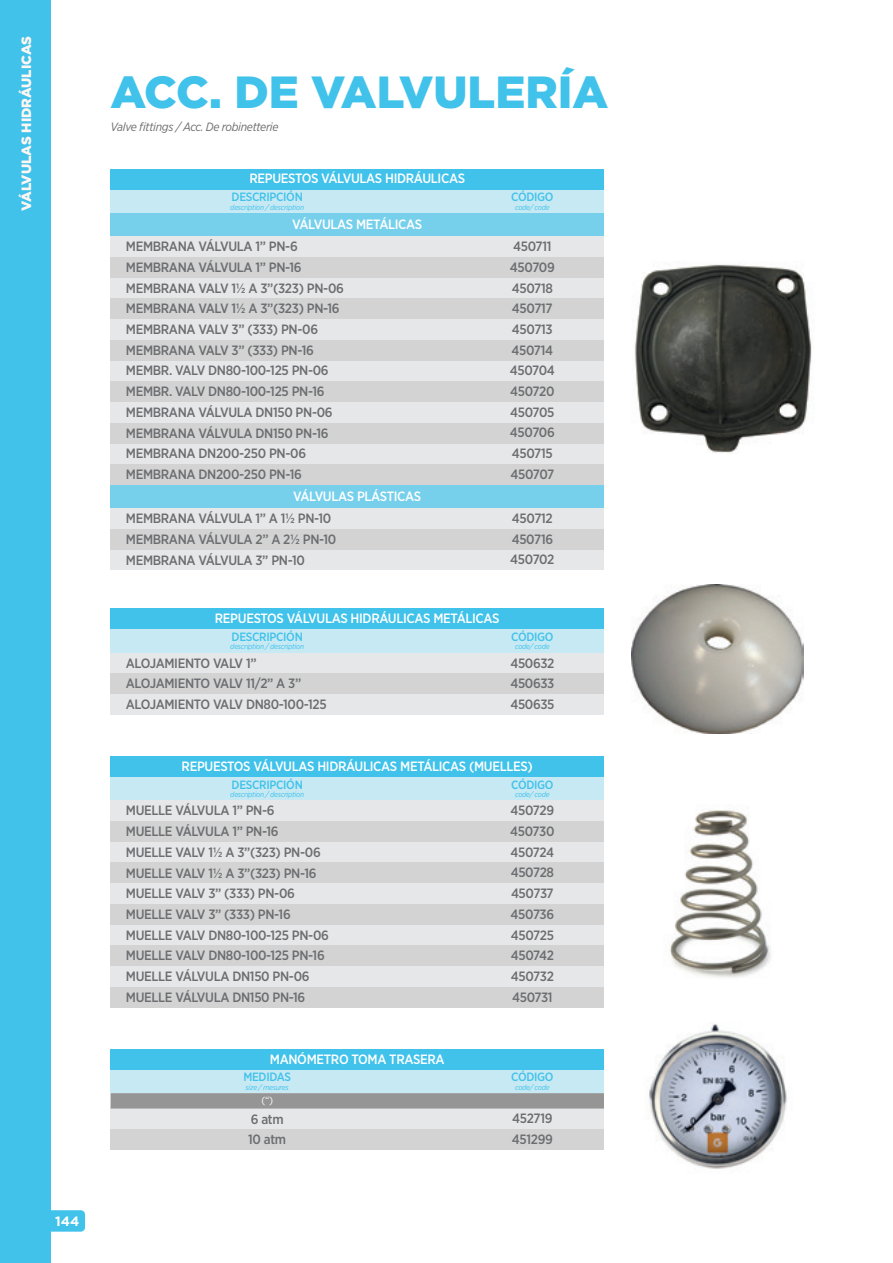
<style>
.page{position:relative;width:893px;height:1263px;background:#fff}
.page>*{position:absolute;margin:0;border:0;box-sizing:border-box;transform-origin:0 0}
.t1{font:900 45px "Gotham";color:#40c2ea}
.t2{font:500 13.5px/20.7px "Gotham Narrow";letter-spacing:-.025em;color:#6c6d70}
.t3{font:500 13.5px "Gotham Narrow";letter-spacing:-.025em;color:#fff}
.t4{font:900 13.5px "Gotham";color:#fef6f2}
.t5{font:700 13.5px "Gotham";color:#fff}
.t6{font:500 12px "Gotham Narrow";letter-spacing:-.025em;color:#40c2ea}
.t7{font:italic 12px "Gotham Narrow";letter-spacing:-.025em;color:#6c6d70}
.t8{font:10.5px "Gotham Narrow";color:#fff}
.t9{font:italic 7.5px "Gotham Narrow";letter-spacing:-.025em;color:#40c2ea}
</style>
<div class="page">
<svg style="left:51px;top:1210px;width:34px;height:21px"></svg>
<div style="left:0;top:0;width:51px;height:1263px;background:#40c2ea"></div>
<div style="left:111px;top:189px;width:493px;height:24px;background:#c7e9f4"></div>
<div style="left:111px;top:777px;width:493px;height:23px;background:#c7e9f4"></div>
<div style="left:111px;top:629px;width:493px;height:24px;background:#c7e9f4"></div>
<div style="left:111px;top:1070px;width:493px;height:23px;background:#c7e9f4"></div>
<div style="left:111px;top:213px;width:493px;height:23px;background:#76d0ec"></div>
<div style="left:111px;top:485px;width:493px;height:23px;background:#76d0ec"></div>
<div style="left:111px;top:169px;width:493px;height:20px;background:#40c2ea"></div>
<div style="left:111px;top:756px;width:493px;height:21px;background:#40c2ea"></div>
<div style="left:111px;top:609px;width:493px;height:20px;background:#40c2ea"></div>
<div style="left:111px;top:1049px;width:493px;height:21px;background:#40c2ea"></div>
<div style="left:111px;top:278px;width:493px;height:20px;background:#e6e7e9"></div>
<div style="left:111px;top:842px;width:493px;height:20px;background:#e6e7e9"></div>
<div style="left:111px;top:694px;width:493px;height:21px;background:#e6e7e9"></div>
<div style="left:111px;top:550px;width:493px;height:20px;background:#e6e7e9"></div>
<div style="left:111px;top:319px;width:493px;height:21px;background:#e6e7e9"></div>
<div style="left:111px;top:883px;width:493px;height:21px;background:#e6e7e9"></div>
<div style="left:111px;top:360px;width:493px;height:21px;background:#e6e7e9"></div>
<div style="left:111px;top:925px;width:493px;height:20px;background:#e6e7e9"></div>
<div style="left:111px;top:402px;width:493px;height:21px;background:#e6e7e9"></div>
<div style="left:111px;top:966px;width:493px;height:21px;background:#e6e7e9"></div>
<div style="left:111px;top:443px;width:493px;height:21px;background:#e6e7e9"></div>
<div style="left:275px;top:236px;width:164px;height:21px;background:#e6e7e9"></div>
<div style="left:275px;top:800px;width:164px;height:21px;background:#e6e7e9"></div>
<div style="left:275px;top:653px;width:164px;height:20px;background:#e6e7e9"></div>
<div style="left:275px;top:1108px;width:164px;height:21px;background:#e6e7e9"></div>
<div style="left:275px;top:508px;width:164px;height:21px;background:#e6e7e9"></div>
<div style="left:439px;top:236px;width:165px;height:21px;background:#e6e7e9"></div>
<div style="left:439px;top:800px;width:165px;height:21px;background:#e6e7e9"></div>
<div style="left:439px;top:653px;width:165px;height:20px;background:#e6e7e9"></div>
<div style="left:439px;top:1108px;width:165px;height:21px;background:#e6e7e9"></div>
<div style="left:439px;top:508px;width:165px;height:21px;background:#e6e7e9"></div>
<div style="left:111px;top:236px;width:164px;height:21px;background:#e6e7e9"></div>
<div style="left:111px;top:800px;width:164px;height:21px;background:#e6e7e9"></div>
<div style="left:111px;top:653px;width:164px;height:20px;background:#e6e7e9"></div>
<div style="left:111px;top:1108px;width:164px;height:21px;background:#e6e7e9"></div>
<div style="left:111px;top:508px;width:164px;height:21px;background:#e6e7e9"></div>
<div style="left:111px;top:257px;width:493px;height:21px;background:#d2d3d2"></div>
<div style="left:111px;top:821px;width:493px;height:21px;background:#d2d3d2"></div>
<div style="left:111px;top:673px;width:493px;height:21px;background:#d2d3d2"></div>
<div style="left:111px;top:1129px;width:493px;height:21px;background:#d2d3d2"></div>
<div style="left:111px;top:529px;width:493px;height:21px;background:#d2d3d2"></div>
<div style="left:111px;top:298px;width:493px;height:21px;background:#d2d3d2"></div>
<div style="left:111px;top:862px;width:493px;height:21px;background:#d2d3d2"></div>
<div style="left:111px;top:340px;width:493px;height:20px;background:#d2d3d2"></div>
<div style="left:111px;top:904px;width:493px;height:21px;background:#d2d3d2"></div>
<div style="left:111px;top:381px;width:493px;height:21px;background:#d2d3d2"></div>
<div style="left:111px;top:945px;width:493px;height:21px;background:#d2d3d2"></div>
<div style="left:111px;top:423px;width:493px;height:20px;background:#d2d3d2"></div>
<div style="left:111px;top:987px;width:493px;height:20px;background:#d2d3d2"></div>
<div style="left:111px;top:464px;width:493px;height:21px;background:#d2d3d2"></div>
<img style="left:634px;top:264px;width:178px;height:189px">
<img style="left:631px;top:584px;width:172px;height:149px">
<img style="left:649px;top:1022px;width:138px;height:147px">
<img style="left:669px;top:810px;width:102px;height:168px">
<div style="left:111px;top:1093px;width:493px;height:15px;background:#949594"></div>
<p class="t4" style="left:17px;top:211px;width:177px;rotate:-90deg">VÁLVULAS HIDRÁULICAS</p>
<p class="t5" style="left:55px;top:1212px;width:26px">144</p>
<h1 class="t1" style="left:111px;top:61px;width:499px">ACC. DE VALVULERÍA</h1>
<p class="t7" style="left:111px;top:119px;width:169px">Valve fittings / Acc. De robinetterie</p>
<p class="t3" style="left:249px;top:170px;width:217px">REPUESTOS VÁLVULAS HIDRÁULICAS</p>
<p class="t6" style="left:232px;top:189px;width:73px">DESCRIPCIÓN</p>
<p class="t9" style="left:230px;top:202px;width:75px">description / description</p>
<p class="t3" style="left:292px;top:216px;width:132px">VÁLVULAS METÁLICAS</p>
<p class="t2" style="left:126px;top:236px;width:220px">MEMBRANA VÁLVULA 1” PN-6<br>MEMBRANA VÁLVULA 1” PN-16<br>MEMBRANA VALV 1½ A 3”(323) PN-06<br>MEMBRANA VALV 1½ A 3”(323) PN-16<br>MEMBRANA VALV 3” (333) PN-06<br>MEMBRANA VALV 3” (333) PN-16<br>MEMBR. VALV DN80-100-125 PN-06<br>MEMBR. VALV DN80-100-125 PN-16<br>MEMBRANA VÁLVULA DN150 PN-06<br>MEMBRANA VÁLVULA DN150 PN-16<br>MEMBRANA DN200-250 PN-06<br>MEMBRANA DN200-250 PN-16</p>
<p class="t3" style="left:293px;top:488px;width:130px">VÁLVULAS PLÁSTICAS</p>
<p class="t2" style="left:126px;top:508px;width:212px">MEMBRANA VÁLVULA 1” A 1½ PN-10<br>MEMBRANA VÁLVULA 2” A 2½ PN-10<br>MEMBRANA VÁLVULA 3” PN-10</p>
<p class="t6" style="left:511px;top:189px;width:44px">CÓDIGO</p>
<p class="t9" style="left:515px;top:202px;width:36px">code/ code</p>
<p class="t2" style="left:510px;top:236px;width:47px">450711<br>450709<br>450718<br>450717<br>450713<br>450714<br>450704<br>450720<br>450705<br>450706<br>450715<br>450707</p>
<p class="t2" style="left:510px;top:508px;width:46px">450712<br>450716<br>450702</p>
<p class="t3" style="left:215px;top:610px;width:286px">REPUESTOS VÁLVULAS HIDRÁULICAS METÁLICAS</p>
<p class="t6" style="left:232px;top:629px;width:73px">DESCRIPCIÓN</p>
<p class="t6" style="left:511px;top:629px;width:44px">CÓDIGO</p>
<p class="t9" style="left:230px;top:642px;width:75px">description / description</p>
<p class="t9" style="left:515px;top:642px;width:36px">code/ code</p>
<p class="t2" style="left:126px;top:652px;width:202px">ALOJAMIENTO VALV 1”<br>ALOJAMIENTO VALV 11/2” A 3”<br>ALOJAMIENTO VALV DN80-100-125</p>
<p class="t2" style="left:510px;top:652px;width:46px;text-align:justify">450632<br>450633<br>450635</p>
<p class="t3" style="left:182px;top:758px;width:353px">REPUESTOS VÁLVULAS HIDRÁULICAS METÁLICAS (MUELLES)</p>
<p class="t6" style="left:232px;top:777px;width:73px">DESCRIPCIÓN</p>
<p class="t6" style="left:511px;top:777px;width:44px">CÓDIGO</p>
<p class="t9" style="left:230px;top:790px;width:75px">description / description</p>
<p class="t9" style="left:515px;top:790px;width:36px">code/ code</p>
<p class="t2" style="left:126px;top:800px;width:205px">MUELLE VÁLVULA 1” PN-6<br>MUELLE VÁLVULA 1” PN-16<br>MUELLE VALV 1½ A 3”(323) PN-06<br>MUELLE VALV 1½ A 3”(323) PN-16<br>MUELLE VALV 3” (333) PN-06<br>MUELLE VALV 3” (333) PN-16<br>MUELLE VALV DN80-100-125 PN-06<br>MUELLE VALV DN80-100-125 PN-16<br>MUELLE VÁLVULA DN150 PN-06<br>MUELLE VÁLVULA DN150 PN-16</p>
<p class="t2" style="left:510px;top:800px;width:46px;text-align:justify">450729<br>450730<br>450724<br>450728<br>450737<br>450736<br>450725<br>450742<br>450732<br>450731</p>
<p class="t3" style="left:270px;top:1050px;width:176px">MANÓMETRO TOMA TRASERA</p>
<p class="t6" style="left:243px;top:1069px;width:49px">MEDIDAS</p>
<p class="t6" style="left:511px;top:1069px;width:44px">CÓDIGO</p>
<p class="t9" style="left:246px;top:1082px;width:45px">size / mesures</p>
<p class="t9" style="left:515px;top:1082px;width:36px">code/ code</p>
<p class="t8" style="left:261px;top:1094px;width:13px">(“)</p>
<p class="t2" style="left:248px;top:1108px;width:39px">6 atm<br>10 atm</p>
<p class="t2" style="left:512px;top:1108px;width:43px">452719<br>451299</p>
</div>
